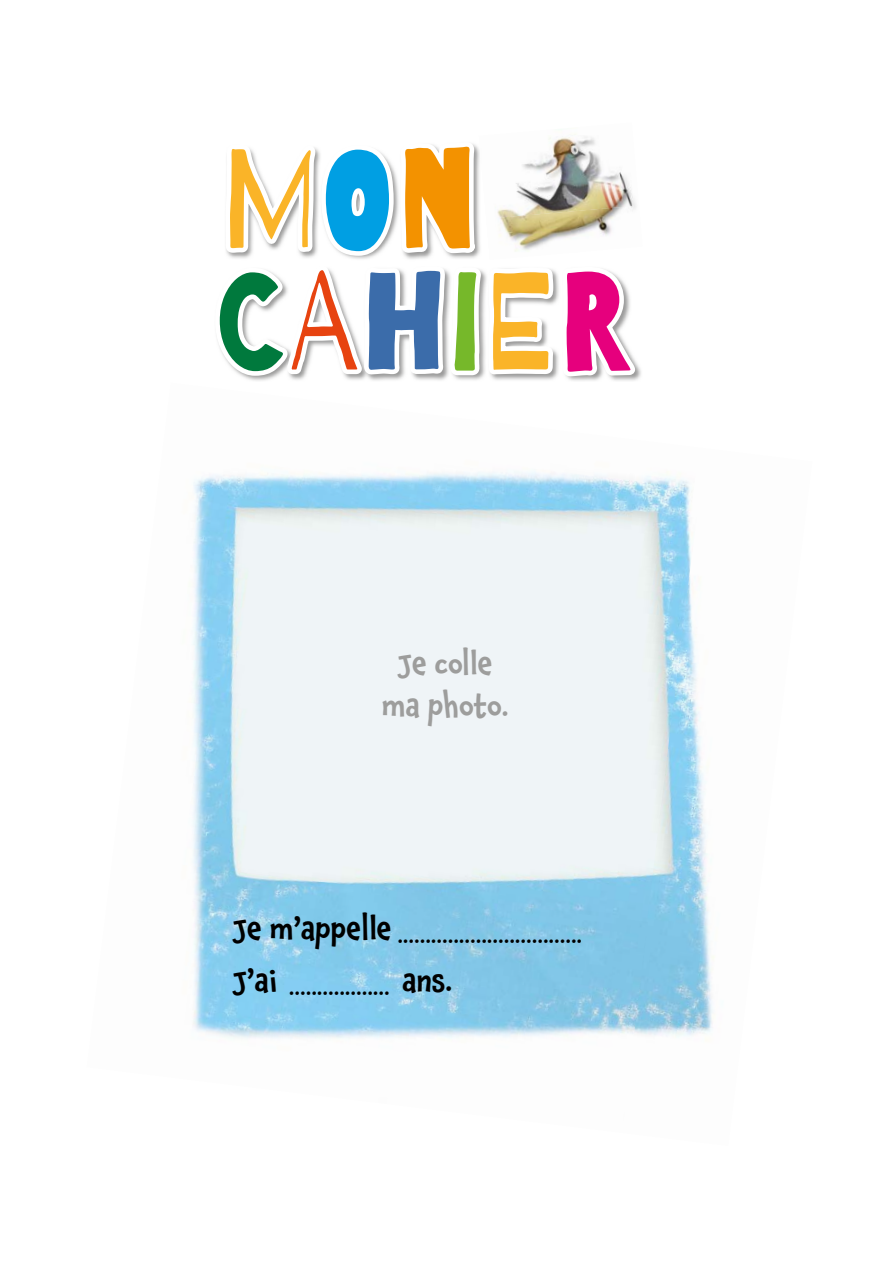
<style>
.page{position:relative;width:893px;height:1263px;background:#fff}
.page>*{position:absolute;margin:0;border:0;box-sizing:border-box;transform-origin:0 0}
.t1{font:137.85px/121.4px "Barrio";letter-spacing:.01em;color:#fab428}
.t2{font:500 30px/41.5px "Chaloops";color:#9d9d9c;text-align:center}
.t3{font:500 22.5px "Chaloops";color:#000}
.s1{color:#009fe3}
.s2{color:#f39200}
.s3{color:#00793d}
.s4{color:#e74310}
.s5{color:#3b6caa}
.s6{color:#76b82a}
.s7{color:#e6007d}
</style>
<div class="page">
<img style="left:193px;top:471px;width:428px;height:385px">
<img style="left:621px;top:471px;width:93px;height:566px">
<img style="left:193px;top:856px;width:455px;height:184px">
<svg style="left:219px;top:134px;width:422px;height:247px"></svg>
<h1 class="t1" style="left:215px;top:144px;width:420px">M<span class="s1">O</span><span class="s2">n<br></span><span class="s3">C</span><span class="s4">A</span><span class="s5">h</span><span class="s6">i</span>E<span class="s7">R</span></h1>
<h2 class="t2" style="left:382px;top:642px;width:129px">Je colle ma photo.</h2>
<p class="t3" style="left:233px;top:917px;width:351px"><sup>Je</sup> <sup>m’appelle</sup> .................................</p>
<p class="t3" style="left:233px;top:969px;width:221px"><sup>J’ai</sup> .................. <sup>ans.</sup></p>
</div>
